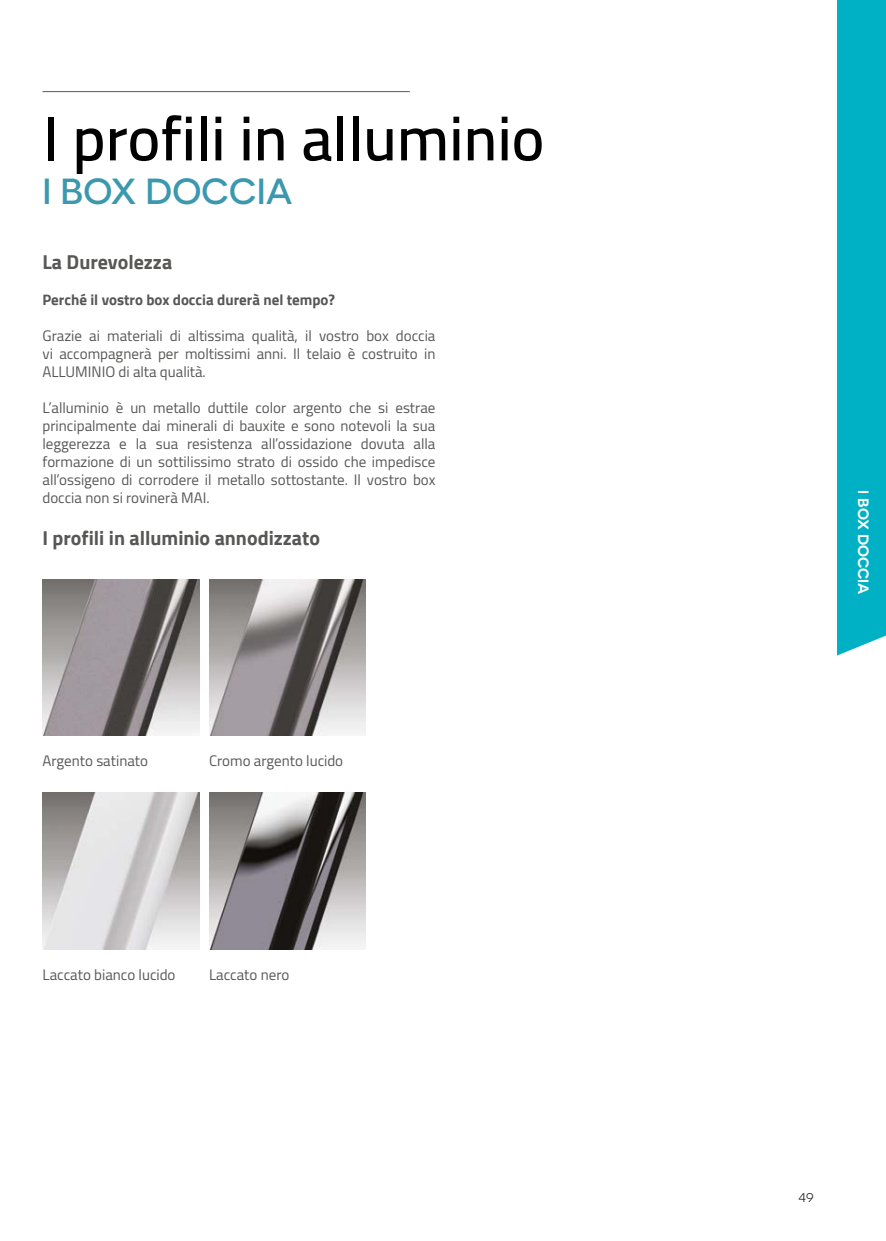
<style>
.page{position:relative;width:886px;height:1241px;background:#fff}
.page>*{position:absolute;margin:0;border:0;box-sizing:border-box;transform-origin:0 0}
.t1{font:600 62.5px "Cairo";color:#000}
.t2{font:500 36.25px "Novecentosanswide";color:#3b98ae}
.t3{font:700 20px "Cairo";color:#575756}
.t4{font:15px/18px "Cairo";color:#575756;text-align:justify}
.t5{font:700 15px "Cairo";color:#575756}
.t6{font:600 15px "Novecentosanswide";color:#fff}
.t7{font:12.5px "Novecentosanswide";color:#000}
</style>
<div class="page">
<div style="left:837px;top:0;width:49px;height:655px;background:#00b1c5"></div>
<img style="left:43px;top:792px;width:156px;height:157px">
<img style="left:209px;top:579px;width:157px;height:156px">
<img style="left:43px;top:579px;width:156px;height:156px">
<img style="left:209px;top:792px;width:157px;height:157px">
<hr style="left:43px;top:91px;width:367px;height:1px;background:#575756">
<h1 class="t1" style="left:43px;top:85px;width:503px">I profili in alluminio</h1>
<h2 class="t2" style="left:43px;top:170px;width:252px">I BOX DOCCIA</h2>
<h3 class="t3" style="left:43px;top:250px;width:131px">La Durevolezza</h3>
<p class="t5" style="left:43px;top:291px;width:294px">Perché il vostro box doccia durerà nel tempo?</p>
<p class="t4" style="left:43px;top:326px;width:394px">Grazie ai materiali di altissima qualità, il vostro box doccia vi accompagnerà per moltissimi anni. Il telaio è costruito in ALLUMINIO di alta qualità.</p>
<p class="t4" style="left:43px;top:398px;width:394px">L’alluminio è un metallo duttile color argento che si estrae principalmente dai minerali di bauxite e sono notevoli la sua leggerezza e la sua resistenza all’ossidazione dovuta alla formazione di un sottilissimo strato di ossido che impedisce all’ossigeno di corrodere il metallo sottostante. Il vostro box doccia non si rovinerà MAI.</p>
<h3 class="t3" style="left:43px;top:526px;width:279px">I profili in alluminio annodizzato</h3>
<p class="t4" style="left:43px;top:751px;width:107px">Argento satinato</p>
<p class="t4" style="left:209px;top:751px;width:136px">Cromo argento lucido</p>
<p class="t4" style="left:43px;top:965px;width:135px">Laccato bianco lucido</p>
<p class="t4" style="left:209px;top:965px;width:82px">Laccato nero</p>
<p class="t6" style="left:872px;top:490px;width:106px;rotate:90deg">I BOX DOCCIA</p>
<p class="t7" style="left:798px;top:1190px;width:17px">49</p>
</div>
